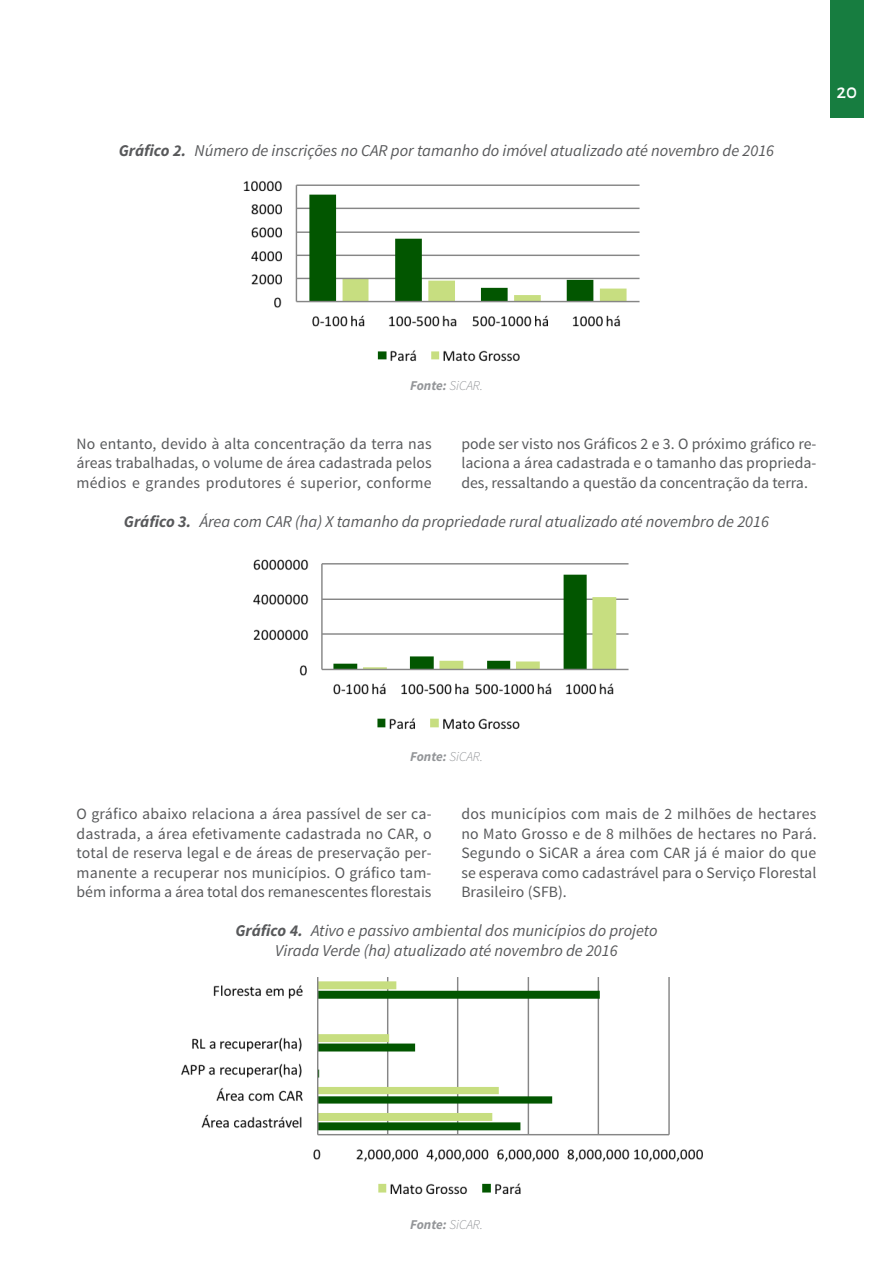
<style>
.page{position:relative;width:893px;height:1263px;background:#fff}
.page>*{position:absolute;margin:0;border:0;box-sizing:border-box;transform-origin:0 0}
.t1{font:500 21px "Alegreya Sans";color:#fff}
.t2{font:italic 16.5px/19.5px "Source Sans Pro";color:#58595b;text-align:center}
.t3{font:15.75px/19.5px "Source Sans Pro";color:#58595b;text-align:justify}
.t4{font:italic 700 13.5px "Source Sans Pro";letter-spacing:-.005em;color:#939598}
.s1{font-weight:700}
.s2{font-weight:300}
</style>
<div class="page">
<div style="left:830px;top:0;width:33px;height:117px;background:#177d40"></div>
<img style="left:243px;top:181px;width:397px;height:181px">
<img style="left:253px;top:559px;width:376px;height:171px">
<img style="left:181px;top:977px;width:522px;height:218px">
<p class="t2" style="left:119px;top:141px;width:657px"><span class="s1">Gráfico 2.</span> Número de inscrições no CAR por tamanho do imóvel atualizado até novembro de 2016</p>
<h1 class="t1" style="left:836px;top:76px;width:22px">20</h1>
<p class="t4" style="left:410px;top:377px;width:74px">Fonte: <span class="s2">SiCAR.</span></p>
<p class="t3" style="left:77px;top:434px;width:357px">No entanto, devido à alta concentração da terra nas áreas trabalhadas, o volume de área cadastrada pelos médios e grandes produtores é superior, conforme</p>
<p class="t3" style="left:461px;top:434px;width:357px">pode ser visto nos Gráficos 2 e 3. O próximo gráfico re&shy;laciona a área cadastrada e o tamanho das proprieda&shy;des, ressaltando a questão da concentração da terra.</p>
<p class="t2" style="left:124px;top:511px;width:646px"><span class="s1">Gráfico 3.</span> Área com CAR (ha) X tamanho da propriedade rural atualizado até novembro de 2016</p>
<p class="t4" style="left:410px;top:747px;width:74px">Fonte: <span class="s2">SiCAR.</span></p>
<p class="t3" style="left:77px;top:804px;width:357px">O gráfico abaixo relaciona a área passível de ser ca&shy;dastrada, a área efetivamente cadastrada no CAR, o total de reserva legal e de áreas de preservação per&shy;manente a recuperar nos municípios. O gráfico tam&shy;bém informa a área total dos remanescentes florestais</p>
<p class="t3" style="left:461px;top:804px;width:357px">dos municípios com mais de 2 milhões de hectares no Mato Grosso e de 8 milhões de hectares no Pará.<br>Segundo o SiCAR a área com CAR já é maior do que se esperava como cadastrável para o Serviço Florestal Brasileiro (SFB).</p>
<p class="t2" style="left:235px;top:921px;width:424px"><span class="s1">Gráfico 4.</span> Ativo e passivo ambiental dos municípios do projeto<br>Virada Verde (ha) atualizado até novembro de 2016</p>
<p class="t4" style="left:410px;top:1215px;width:74px">Fonte: <span class="s2">SiCAR.</span></p>
</div>
